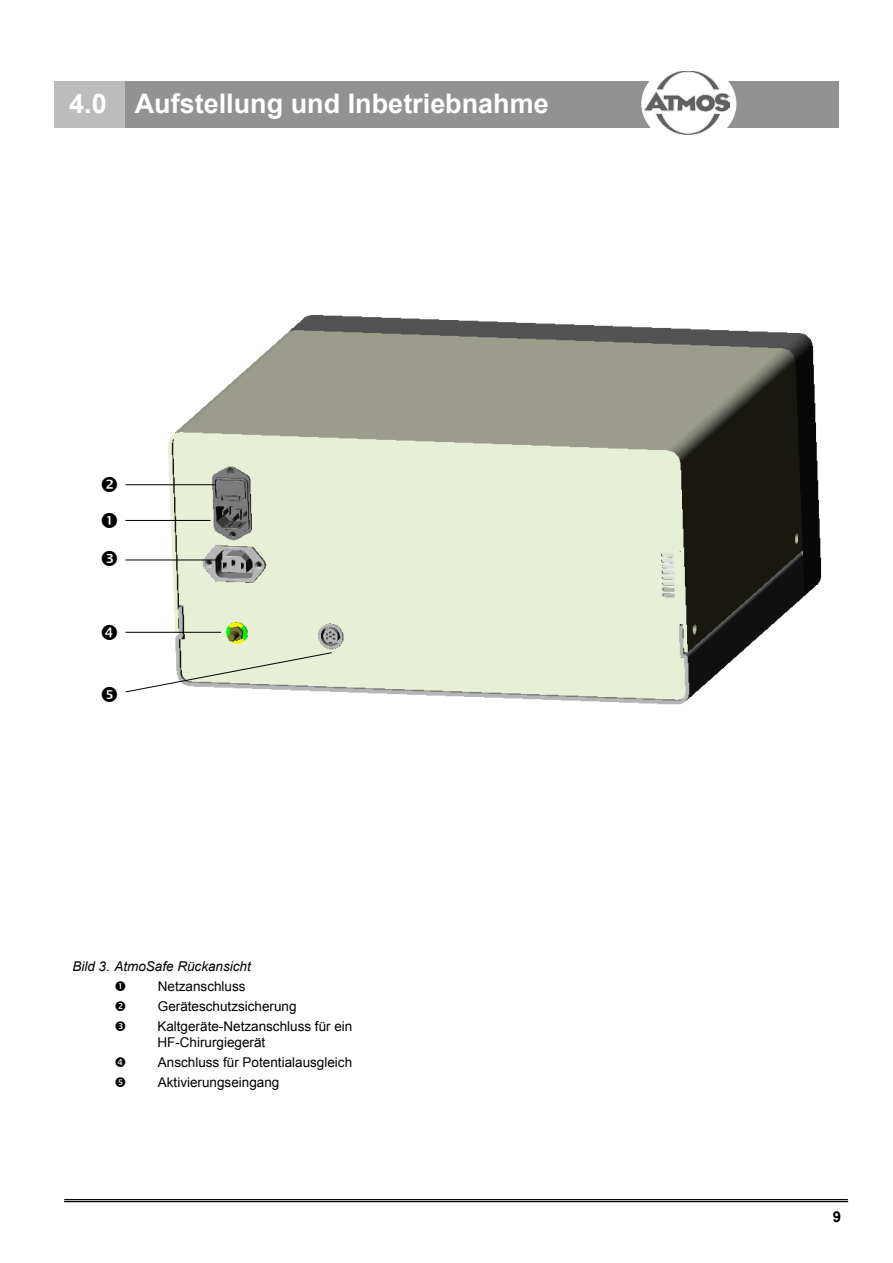
<style>
.page{position:relative;width:893px;height:1263px;background:#fff}
.page>*{position:absolute;margin:0;border:0;box-sizing:border-box;transform-origin:0 0}
.t1{font:700 27px "Arial";color:#fff}
.t2{font:700 15px "Arial";color:#000}
.t3{font:13.5px/20px "Arial";color:#000}
.t4{font:italic 13.5px "Arial";color:#000}
</style>
<div class="page">
<hr style="left:65px;top:1199px;width:783px;height:1px;background:#000">
<hr style="left:65px;top:1201px;width:783px;height:1px;background:#000">
<div style="left:124px;top:81px;width:715px;height:46px;background:#929292"></div>
<div style="left:54px;top:81px;width:70px;height:46px;background:#bcbcbc"></div>
<div style="left:642px;top:64px;width:94px;height:80px;background:#fff;border-radius:50%"></div>
<img style="left:645px;top:71px;width:85px;height:64px">
<img style="left:125px;top:315px;width:697px;height:390px">
<hr style="left:125px;top:520px;width:86px;height:1px;background:#000">
<hr style="left:125px;top:560px;width:94px;height:1px;background:#000">
<hr style="left:125px;top:632px;width:96px;height:1px;background:#000">
<svg style="left:125px;top:652px;width:207px;height:41px"></svg>
<hr style="left:125px;top:484px;width:91px;height:1px;background:#000">
<h1 class="t1" style="left:69px;top:86px;width:481px">4.0 Aufstellung und Inbetriebnahme</h1>
<p class="t4" style="left:72px;top:957px;width:180px">Bild 3. AtmoSafe Rückansicht</p>
<p class="t3" style="left:157px;top:976px;width:197px">Netzanschluss<br>Geräteschutzsicherung<br>Kaltgeräte-Netzanschluss für ein</p>
<p class="t3" style="left:157px;top:1032px;width:196px">HF-Chirurgiegerät<br>Anschluss für Potentialausgleich<br>Aktivierungseingang</p>
<p class="t2" style="left:833px;top:1207px;width:10px">9</p>
</div>
